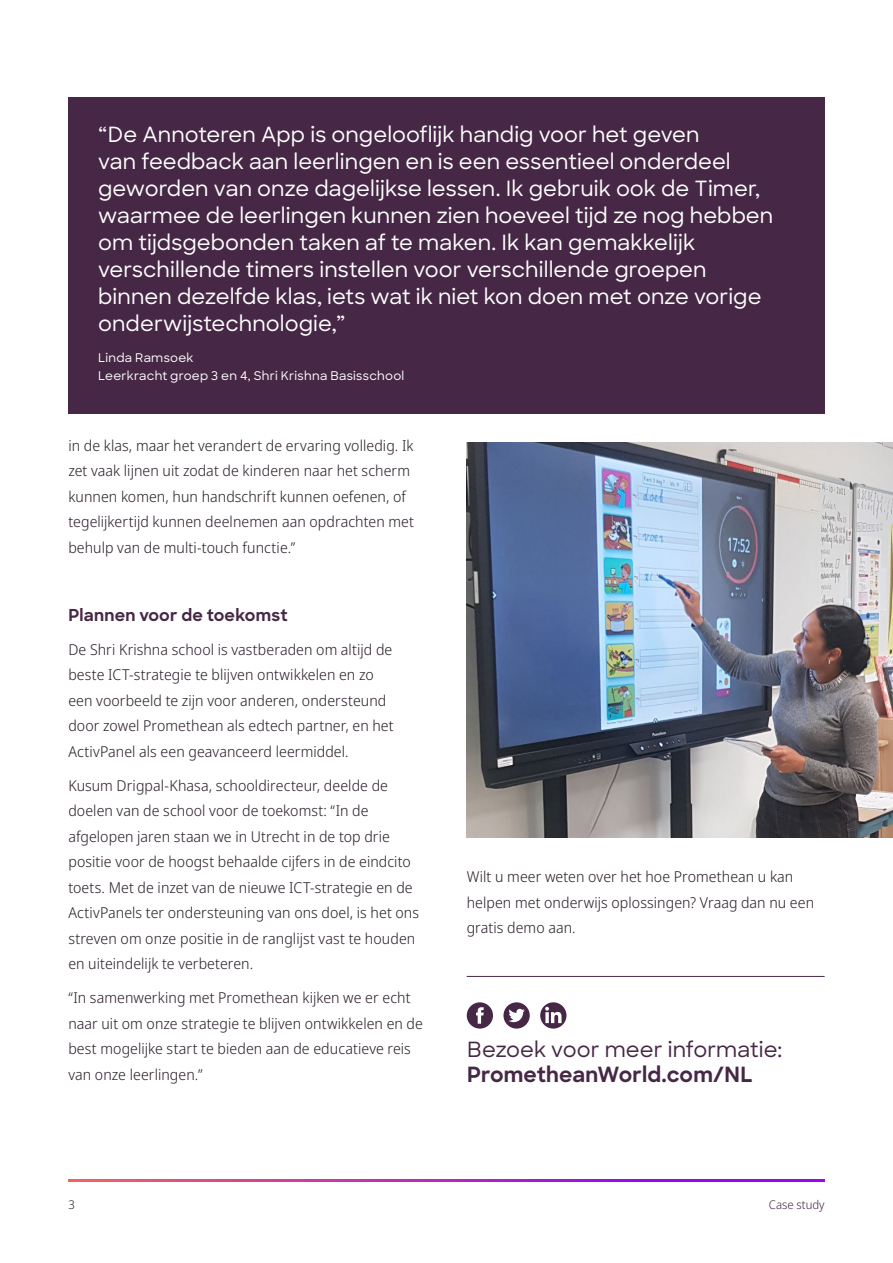
<style>
.page{position:relative;width:893px;height:1263px;background:#fff}
.page>*{position:absolute;margin:0;border:0;box-sizing:border-box;transform-origin:0 0}
.t1{font:500 21px/27px "Sharp Sans";letter-spacing:.005em;color:#fff}
.t2{font:500 21px "Sharp Sans";color:#462745}
.t3{font:700 21px "Sharp Sans";letter-spacing:.005em;color:#462745}
.t4{font:700 16.5px "Sharp Sans";letter-spacing:.015em;color:#462745}
.t5{font:300 15px/25.5px "Noto Sans Display";letter-spacing:.005em;color:#2b202b}
.t6{font:500 12px/18px "Sharp Sans";letter-spacing:.02em;color:#fff}
.t7{font:300 12px "Noto Sans Display";color:#462745}
.t8{font:300 12px "Noto Sans Display";color:#2b202b}
</style>
<div class="page">
<img style="left:467px;top:442px;width:426px;height:396px">
<svg style="left:503px;top:1002px;width:27px;height:26px"></svg>
<svg style="left:467px;top:1002px;width:26px;height:26px"></svg>
<svg style="left:540px;top:1002px;width:26px;height:26px"></svg>
<hr style="left:467px;top:976px;width:358px;height:1px;background:#462745">
<svg style="left:68px;top:1180px;width:757px;height:2px;background:#bb28bc"></svg>
<div style="left:68px;top:97px;width:757px;height:317px;background:#462745"></div>
<p class="t1" style="left:98px;top:120px;width:677px">“De Annoteren App is ongelooflijk handig voor het geven<br>van feedback aan leerlingen en is een essentieel onderdeel geworden van onze dagelijkse lessen. Ik gebruik ook de Timer, waarmee de leerlingen kunnen zien hoeveel tijd ze nog hebben om tijdsgebonden taken af te maken. Ik kan gemakkelijk verschillende timers instellen voor verschillende groepen binnen dezelfde klas, iets wat ik niet kon doen met onze vorige onderwijstechnologie,”</p>
<p class="t6" style="left:98px;top:348px;width:308px">Linda Ramsoek<br>Leerkracht groep 3 en 4, Shri Krishna Basisschool</p>
<p class="t5" style="left:68px;top:433px;width:347px">in de klas, maar het verandert de ervaring volledig. Ik zet vaak lijnen uit zodat de kinderen naar het scherm kunnen komen, hun handschrift kunnen oefenen, of tegelijkertijd kunnen deelnemen aan opdrachten met behulp van de multi-touch functie.”</p>
<p class="t4" style="left:68px;top:602px;width:221px">Plannen voor de toekomst</p>
<p class="t5" style="left:68px;top:637px;width:327px">De Shri Krishna school is vastberaden om altijd de beste ICT-strategie te blijven ontwikkelen en zo een voorbeeld te zijn voor anderen, ondersteund door zowel Promethean als edtech partner, en het ActivPanel als een geavanceerd leermiddel.</p>
<p class="t5" style="left:68px;top:773px;width:352px">Kusum Drigpal-Khasa, schooldirecteur, deelde de doelen van de school voor de toekomst: “In de afgelopen jaren staan we in Utrecht in de top drie positie voor de hoogst behaalde cijfers in de eindcito toets. Met de inzet van de nieuwe ICT-strategie en de ActivPanels ter ondersteuning van ons doel, is het ons streven om onze positie in de ranglijst vast te houden en uiteindelijk te verbeteren.</p>
<p class="t5" style="left:68px;top:985px;width:356px">“In samenwerking met Promethean kijken we er echt naar uit om onze strategie te blijven ontwikkelen en de best mogelijke start te bieden aan de educatieve reis van onze leerlingen.”</p>
<p class="t5" style="left:467px;top:864px;width:349px">Wilt u meer weten over het hoe Promethean u kan helpen met onderwijs oplossingen? Vraag dan nu een gratis demo aan.</p>
<h1 class="t2" style="left:467px;top:1034px;width:316px">Bezoek voor meer informatie:</h1>
<h1 class="t3" style="left:467px;top:1059px;width:287px">PrometheanWorld.com/NL</h1>
<p class="t8" style="left:68px;top:1196px;width:8px">3</p>
<p class="t7" style="left:769px;top:1196px;width:57px">Case study</p>
</div>
